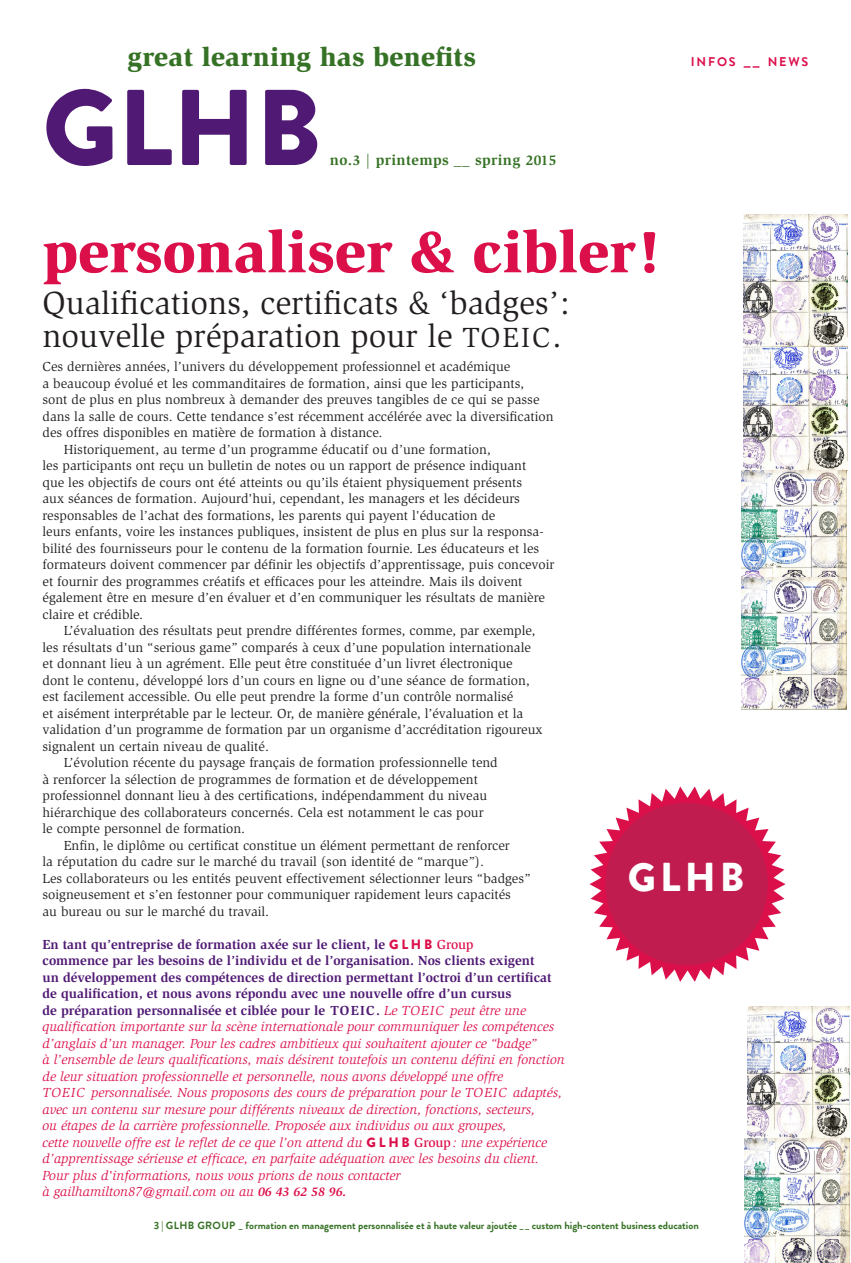
<style>
.page{position:relative;width:851px;height:1263px;background:#fff}
.page>*{position:absolute;margin:0;border:0;box-sizing:border-box;transform-origin:0 0}
.t1{font:900 107.4px "Brandon Grotesque";color:#501a74}
.t2{font:900 60px "Slimbach";color:#db104b}
.t3{font:900 40.2px "Brandon Grotesque";color:#fff}
.t4{font:33px/33px "Slimbach";color:#231f20}
.t5{font:900 27px "Slimbach";letter-spacing:.01em;color:#367225}
.t6{font:700 15px "Slimbach";letter-spacing:.025em;color:#367225}
.t7{font:13.5px "Slimbach";color:#231f20}
.t8{font:italic 13.5px/16.5px "Slimbach";color:#db104b}
.t9{font:700 12.6px "Brandon Grotesque";letter-spacing:.145em;color:#db104b}
.t10{font:700 10.5px "Brandon Grotesque";color:#367225}
.s1{font-size:14.25px}
.s2{font-size:18px}
.s3{font-size:28.5px}
.s4{font-weight:700;font-style:normal;color:#501a74}
.s5{font-family:"Brandon Grotesque";font-weight:900;font-style:normal}
.s6{font-weight:500;font-style:normal}
.s7{font-weight:700;font-size:12.75px}
.s8{font-weight:700}
</style>
<div class="page">
<svg style="left:589px;top:786px;width:196px;height:196px"></svg>
<div style="left:605px;top:803px;width:162px;height:162px;background:#c01c4f;border-radius:50%"></div>
<img style="left:743px;top:347px;width:104px;height:124px">
<img style="left:743px;top:214px;width:104px;height:133px">
<img style="left:747px;top:1007px;width:102px;height:131px">
<img style="left:741px;top:470px;width:105px;height:108px">
<img style="left:741px;top:578px;width:105px;height:132px">
<img style="left:744px;top:1138px;width:105px;height:125px">
<h3 class="t5" style="left:128px;top:40px;width:350px">great learning has benefits</h3>
<h1 class="t1" style="left:43px;top:52px;width:280px">glhb</h1>
<p class="t6" style="left:330px;top:151px;width:228px">no.<span class="s1">3</span> | printemps __ spring <span class="s1">2015</span></p>
<h2 class="t2" style="left:43px;top:215px;width:619px">personaliser &amp; cibler!</h2>
<p class="t9" style="left:690px;top:53px;width:119px">INFOS <span class="s2">__</span> NEWS</p>
<h3 class="t4" style="left:43px;top:286px;width:529px">Qualifications, certificats &amp; ‘badges’: nouvelle préparation pour le <span class="s3">TOEIC</span>.</h3>
<p class="t7" style="left:43px;top:359px;width:469px">Ces dernières années, l’univers du développement professionnel et académique</p>
<p class="t7" style="left:43px;top:376px;width:483px">a beaucoup évolué et les commanditaires de formation, ainsi que les participants,</p>
<p class="t7" style="left:43px;top:392px;width:498px">sont de plus en plus nombreux à demander des preuves tangibles de ce qui se passe</p>
<p class="t7" style="left:43px;top:409px;width:512px">dans la salle de cours. Cette tendance s’est récemment accélérée avec la diversification</p>
<p class="t7" style="left:43px;top:425px;width:341px">des offres disponibles en matière de formation à distance.</p>
<p class="t7" style="left:64px;top:442px;width:428px">Historiquement, au terme d’un programme éducatif ou d’une formation,</p>
<p class="t7" style="left:43px;top:458px;width:485px">les participants ont reçu un bulletin de notes ou un rapport de présence indiquant</p>
<p class="t7" style="left:43px;top:475px;width:481px">que les objectifs de cours ont été atteints ou qu’ils étaient physiquement présents</p>
<p class="t7" style="left:43px;top:491px;width:479px">aux séances de formation. Aujourd'hui, cependant, les managers et les décideurs</p>
<p class="t7" style="left:43px;top:508px;width:454px">responsables de l’achat des formations, les parents qui payent l'éducation de</p>
<p class="t7" style="left:43px;top:524px;width:502px">leurs enfants, voire les instances publiques, insistent de plus en plus sur la responsa-</p>
<p class="t7" style="left:43px;top:541px;width:498px">bilité des fournisseurs pour le contenu de la formation fournie. Les éducateurs et les</p>
<p class="t7" style="left:43px;top:557px;width:513px">formateurs doivent commencer par définir les objectifs d’apprentissage, puis concevoir</p>
<p class="t7" style="left:43px;top:574px;width:481px">et fournir des programmes créatifs et efficaces pour les atteindre. Mais ils doivent</p>
<p class="t7" style="left:43px;top:590px;width:504px">également être en mesure d’en évaluer et d’en communiquer les résultats de manière</p>
<p class="t7" style="left:43px;top:607px;width:102px">claire et crédible.</p>
<p class="t7" style="left:64px;top:623px;width:473px">L’évaluation des résultats peut prendre différentes formes, comme, par exemple,</p>
<p class="t7" style="left:43px;top:640px;width:490px">les résultats d'un “serious game” comparés à ceux d’une population internationale</p>
<p class="t7" style="left:43px;top:656px;width:471px">et donnant lieu à un agrément. Elle peut être constituée d’un livret électronique</p>
<p class="t7" style="left:43px;top:673px;width:488px">dont le contenu, développé lors d’un cours en ligne ou d’une séance de formation,</p>
<p class="t7" style="left:43px;top:689px;width:472px">est facilement accessible. Ou elle peut prendre la forme d’un contrôle normalisé</p>
<p class="t7" style="left:43px;top:706px;width:482px">et aisément interprétable par le lecteur. Or, de manière générale, l’évaluation et la</p>
<p class="t7" style="left:43px;top:722px;width:501px">validation d’un programme de formation par un organisme d’accréditation rigoureux</p>
<p class="t7" style="left:43px;top:739px;width:228px">signalent un certain niveau de qualité.</p>
<p class="t7" style="left:64px;top:755px;width:435px">L’évolution récente du paysage français de formation professionnelle tend</p>
<p class="t7" style="left:43px;top:772px;width:437px">à renforcer la sélection de programmes de formation et de développement</p>
<p class="t7" style="left:43px;top:788px;width:446px">professionnel donnant lieu à des certifications, indépendamment du niveau</p>
<p class="t7" style="left:43px;top:805px;width:442px">hiérarchique des collaborateurs concernés. Cela est notamment le cas pour</p>
<p class="t7" style="left:43px;top:821px;width:204px">le compte personnel de formation.</p>
<p class="t7" style="left:64px;top:838px;width:447px">Enfin, le diplôme ou certificat constitue un élément permettant de renforcer</p>
<p class="t7" style="left:43px;top:854px;width:443px">la réputation du cadre sur le marché du travail (son identité de “marque”).</p>
<p class="t7" style="left:43px;top:871px;width:489px">Les collaborateurs ou les entités peuvent effectivement sélectionner leurs “badges”</p>
<p class="t7" style="left:43px;top:887px;width:470px">soigneusement et s’en festonner pour communiquer rapidement leurs capacités</p>
<p class="t7" style="left:43px;top:904px;width:228px">au bureau ou sur le marché du travail.</p>
<p class="t8" style="left:43px;top:936px;width:523px"><span class="s4">En tant qu’entreprise de formation axée sur le client, le</span> <span class="s5">G L H B</span> <span class="s6">Group<br></span><span class="s4">commence par les besoins de l’individu et de l’organisation. Nos clients exigent<br>un développement des compétences de direction permettant l’octroi d’un certificat de qualification, et nous avons répondu avec une nouvelle offre d’un cursus<br>de préparation personnalisée et ciblée pour le TOEIC.</span> Le TOEIC peut être une qualification importante sur la scène internationale pour communiquer les compétences d’anglais d’un manager. Pour les cadres ambitieux qui souhaitent ajouter ce “badge”<br>à l’ensemble de leurs qualifications, mais désirent toutefois un contenu défini en fonction de leur situation professionnelle et personnelle, nous avons développé une offre<br>TOEIC personnalisée. Nous proposons des cours de préparation pour le TOEIC adaptés, avec un contenu sur mesure pour différents niveaux de direction, fonctions, secteurs,<br>ou étapes de la carrière professionnelle. Proposée aux individus ou aux groupes,<br>cette nouvelle offre est le reflet de ce que l’on attend du <span class="s5">G L H B</span> <span class="s6">Group</span>: une expérience d’apprentissage sérieuse et efficace, en parfaite adéquation avec les besoins du client.<br>Pour plus d'informations, nous vous prions de nous contacter<br>à gailhamilton87@gmail.com ou au <span class="s7">06 43 62 58 96</span><span class="s8">.</span></p>
<h3 class="t3" style="left:627px;top:849px;width:118px">GLHB</h3>
<p class="t10" style="left:154px;top:1218px;width:546px">3 | GLHB GROUP _ formation en management personnalisée et à haute valeur ajoutée _ _ custom high-content business education</p>
</div>
